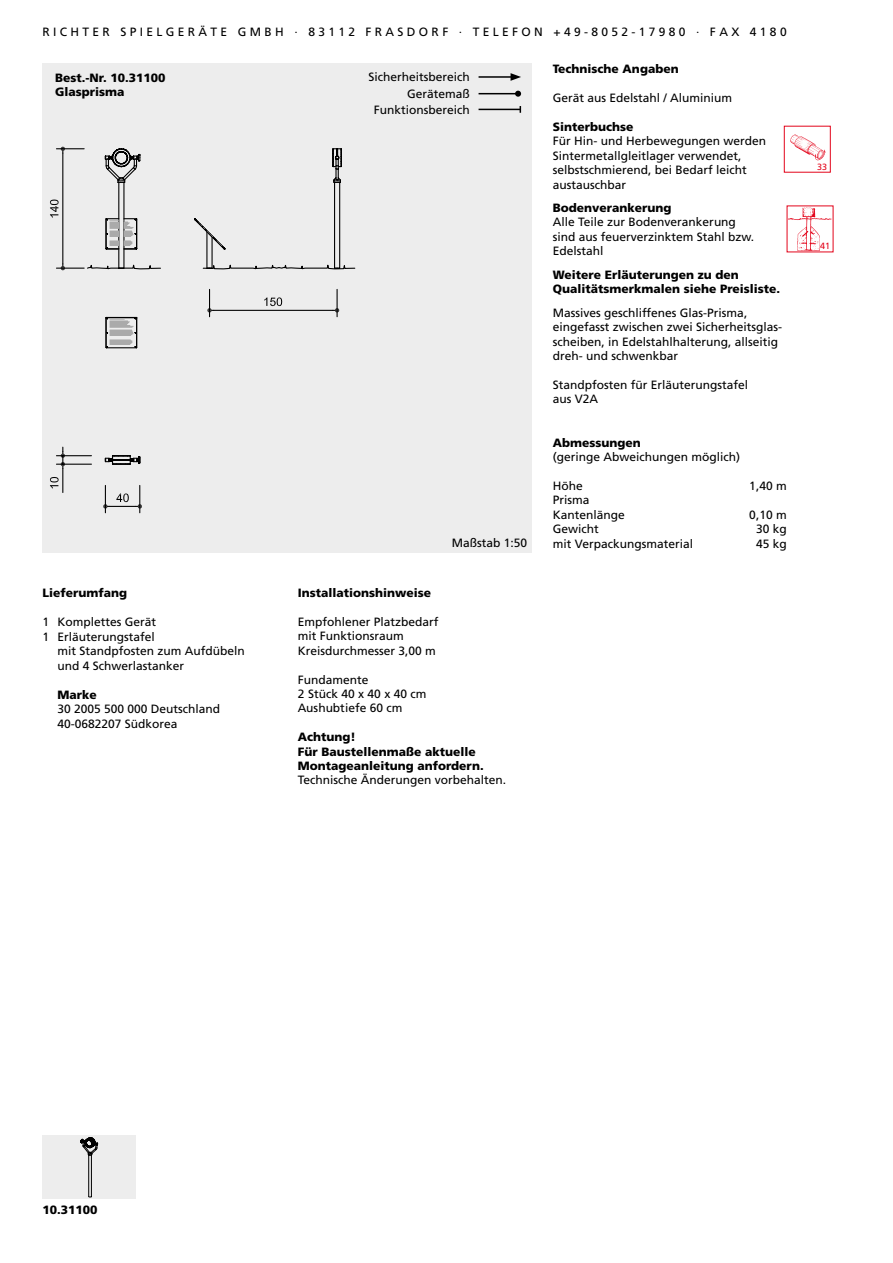
<style>
.page{position:relative;width:893px;height:1263px;background:#fff}
.page>*{position:absolute;margin:0;border:0;box-sizing:border-box;transform-origin:0 0}
.t1{font:12px/14.4px "Frutiger LT Std";color:#000}
.t2{font:900 12px/14.4px "Frutiger LT Std";color:#000}
.t3{font:9px "Frutiger LT Std";color:#e3051b}
</style>
<div class="page">
<div style="left:784px;top:126px;width:47px;height:47px;border:1px solid #e3051b"></div>
<img style="left:790px;top:134px;width:36px;height:27px">
<img style="left:788px;top:206px;width:43px;height:46px">
<div style="left:43px;top:64px;width:488px;height:489px;background:#ededed"></div>
<div style="left:43px;top:1135px;width:93px;height:64px;background:#ededed"></div>
<hr style="left:88px;top:1155px;width:1px;height:41px;background:#000">
<hr style="left:91px;top:1155px;width:1px;height:41px;background:#000">
<svg style="left:80px;top:1137px;width:19px;height:22px"></svg>
<hr style="left:479px;top:76px;width:34px;height:2px;background:#000">
<svg style="left:511px;top:73px;width:10px;height:8px"></svg>
<hr style="left:479px;top:93px;width:39px;height:1px;background:#000">
<svg style="left:515px;top:91px;width:6px;height:6px"></svg>
<hr style="left:479px;top:109px;width:41px;height:1px;background:#000">
<svg style="left:104px;top:455px;width:37px;height:10px"></svg>
<svg style="left:105px;top:316px;width:33px;height:33px"></svg>
<svg style="left:50px;top:147px;width:111px;height:123px"></svg>
<hr style="left:56px;top:455px;width:35px;height:1px;background:#000">
<hr style="left:56px;top:464px;width:35px;height:1px;background:#000">
<svg style="left:50px;top:447px;width:15px;height:45px"></svg>
<svg style="left:103px;top:485px;width:39px;height:28px"></svg>
<svg style="left:194px;top:148px;width:162px;height:122px"></svg>
<hr style="left:214px;top:310px;width:119px;height:1px;background:#000">
<svg style="left:207px;top:289px;width:7px;height:28px"></svg>
<svg style="left:333px;top:289px;width:6px;height:28px"></svg>
<svg style="left:264px;top:297px;width:18px;height:9px"></svg>
<p class="t1" style="left:43px;top:25px;width:746px">R I C H T E R S P I E L G E R Ä T E G M B H · 8 3 1 1 2 F R A S D O R F · T E L E F O N + 4 9 - 8 0 5 2 - 1 7 9 8 0 · F A X 4 1 8 0</p>
<p class="t2" style="left:55px;top:70px;width:112px">Best.-Nr. 10.31100<br>Glasprisma</p>
<p class="t2" style="left:43px;top:586px;width:86px">Lieferumfang</p>
<p class="t1" style="left:43px;top:615px;width:115px">1 Komplettes Gerät</p>
<p class="t1" style="left:43px;top:629px;width:114px">1 Erläuterungstafel</p>
<p class="t1" style="left:57px;top:644px;width:189px">mit Standpfosten zum Aufdübeln</p>
<p class="t1" style="left:57px;top:658px;width:128px">und 4 Schwerlastanker</p>
<p class="t2" style="left:57px;top:687px;width:41px">Marke</p>
<p class="t1" style="left:57px;top:702px;width:164px">30 2005 500 000 Deutschland<br>40-0682207 Südkorea</p>
<p class="t1" style="left:368px;top:69px;width:103px;line-height:16.2px;text-align:right">Sicherheitsbereich<br>Gerätemaß<br>Funktionsbereich</p>
<p class="t1" style="left:452px;top:535px;width:77px">Maßstab 1:50</p>
<p class="t2" style="left:298px;top:586px;width:135px">Installationshinweise</p>
<p class="t1" style="left:298px;top:615px;width:142px">Empfohlener Platzbedarf mit Funktionsraum<br>Kreisdurchmesser 3,00 m</p>
<p class="t1" style="left:298px;top:672px;width:130px">Fundamente<br>2 Stück 40 x 40 x 40 cm<br>Aushubtiefe 60 cm</p>
<p class="t2" style="left:298px;top:730px;width:188px">Achtung!<br>Für Baustellenmaße aktuelle<br>Montageanleitung anfordern.</p>
<p class="t1" style="left:298px;top:773px;width:210px">Technische Änderungen vorbehalten.</p>
<p class="t2" style="left:553px;top:61px;width:127px">Technische Angaben</p>
<p class="t1" style="left:553px;top:90px;width:181px">Gerät aus Edelstahl / Aluminium</p>
<p class="t2" style="left:553px;top:120px;width:82px">Sinterbuchse</p>
<p class="t1" style="left:553px;top:134px;width:215px">Für Hin- und Herbewegungen werden<br>Sintermetallgleitlager verwendet, selbstschmierend, bei Bedarf leicht austauschbar</p>
<p class="t2" style="left:553px;top:201px;width:120px">Bodenverankerung</p>
<p class="t1" style="left:553px;top:215px;width:203px">Alle Teile zur Bodenverankerung sind aus feuerverzinktem Stahl bzw.<br>Edelstahl</p>
<p class="t2" style="left:553px;top:267px;width:229px">Weitere Erläuterungen zu den<br>Qualitätsmerkmalen siehe Preisliste.</p>
<p class="t1" style="left:553px;top:306px;width:231px">Massives geschliffenes Glas-Prisma, eingefasst zwischen zwei Sicherheitsglas&shy;scheiben, in Edelstahlhalterung, allseitig dreh- und schwenkbar</p>
<p class="t1" style="left:553px;top:378px;width:197px">Standpfosten für Erläuterungstafel aus V2A</p>
<p class="t2" style="left:553px;top:435px;width:90px">Abmessungen</p>
<p class="t1" style="left:553px;top:450px;width:189px">(geringe Abweichungen möglich)</p>
<p class="t1" style="left:553px;top:479px;width:31px">Höhe</p>
<p class="t1" style="left:749px;top:479px;width:39px">1,40 m</p>
<p class="t1" style="left:553px;top:493px;width:74px">Prisma<br>Kantenlänge</p>
<p class="t1" style="left:749px;top:507px;width:39px">0,10 m</p>
<p class="t1" style="left:553px;top:522px;width:47px">Gewicht</p>
<p class="t1" style="left:756px;top:522px;width:32px">30 kg</p>
<p class="t1" style="left:553px;top:536px;width:142px">mit Verpackungsmaterial</p>
<p class="t1" style="left:756px;top:536px;width:32px">45 kg</p>
<p class="t3" style="left:817px;top:161px;width:12px">33</p>
<p class="t3" style="left:820px;top:241px;width:12px">41</p>
<p class="t2" style="left:43px;top:1203px;width:57px">10.31100</p>
</div>
